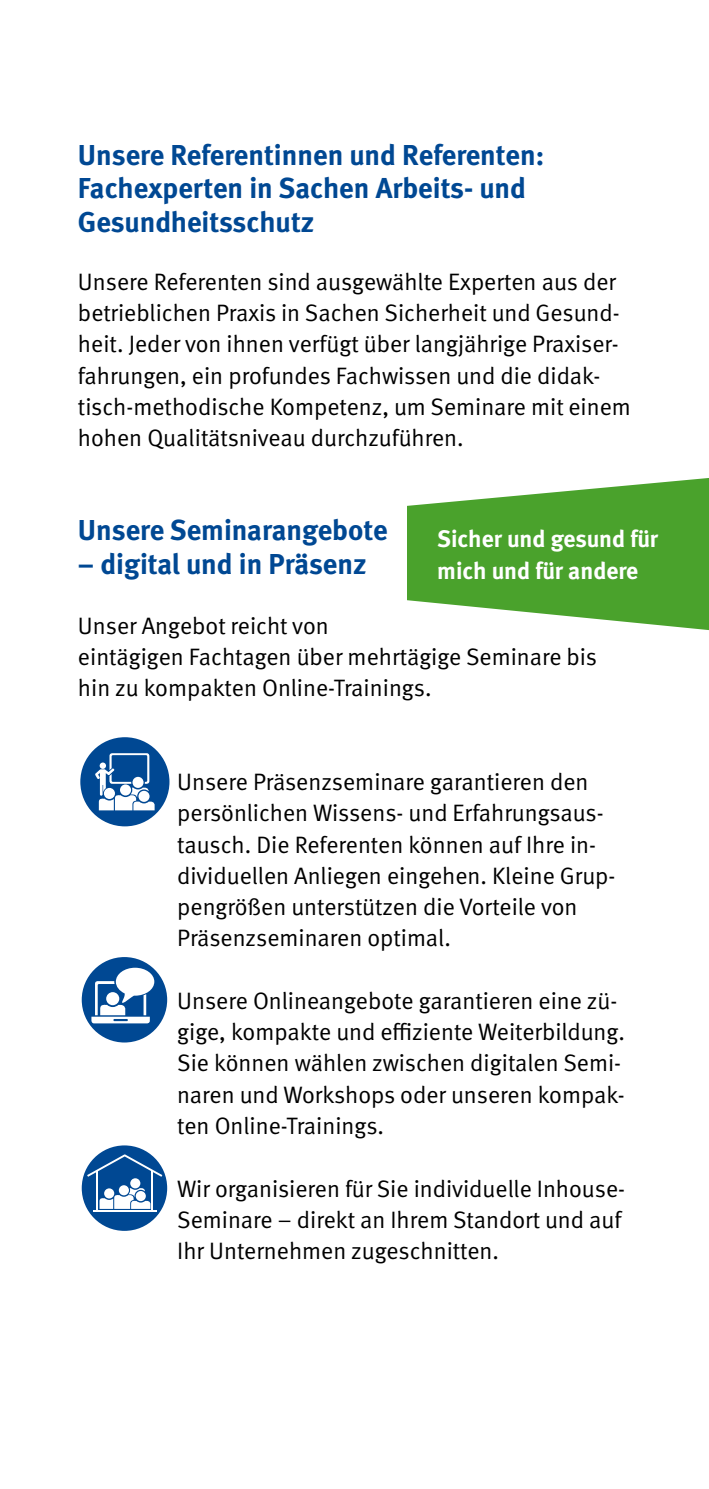
<style>
.page{position:relative;width:709px;height:1489px;background:#fff}
.page>*{position:absolute;margin:0;border:0;box-sizing:border-box;transform-origin:0 0}
._01_Überschriften_Zwischenüberschrift_Bla{font:700 28.75px/33.8px "DGUV Meta";color:#004893}
._02_Fließtext_Fließtext_9_5pt{font:23.75px/31.2px "DGUV Meta";color:#000}
._02_Fließtext_Adresse{font:700 23.75px/31.2px "DGUV Meta";letter-spacing:-.005em;color:#fff}
</style>
<div class="page">
<svg style="left:407px;top:478px;width:302px;height:152px;fill:#4aa22c"></svg>
<svg style="left:80px;top:955px;width:89px;height:89px;background:#1f5ea0"></svg>
<div style="left:78px;top:953px;width:93px;height:93px;border:4px solid #fff;border-radius:50%"></div>
<svg style="left:91px;top:967px;width:63px;height:56px"></svg>
<div style="left:106px;top:992px;width:13px;height:13px;background:#fff;border-radius:50%"></div>
<svg style="left:78px;top:735px;width:93px;height:93px;background:#1c5c9e"></svg>
<div style="left:77px;top:733px;width:96px;height:97px;border:4px solid #fff;border-radius:50%"></div>
<svg style="left:95px;top:753px;width:60px;height:57px"></svg>
<div style="left:138px;top:790px;width:11px;height:11px;background:#fff;border-radius:50%"></div>
<div style="left:80px;top:1143px;width:89px;height:89px;background:#004893;border-radius:50%"></div>
<div style="left:78px;top:1141px;width:93px;height:93px;border:4px solid #fff;border-radius:50%"></div>
<div style="left:130px;top:1178px;width:10px;height:10px;background:#fff;border-radius:50%"></div>
<svg style="left:119px;top:1185px;width:10px;height:10px"></svg>
<svg style="left:99px;top:1188px;width:51px;height:20px"></svg>
<div style="left:136px;top:1190px;width:10px;height:11px;background:#fff;border-radius:50%"></div>
<hr style="left:93px;top:1209px;width:63px;height:2px;background:#fff">
<hr style="left:96px;top:1170px;width:2px;height:40px;background:#fff">
<svg style="left:87px;top:1154px;width:75px;height:22px"></svg>
<hr style="left:151px;top:1170px;width:2px;height:40px;background:#fff">
<h2 class="_01_Überschriften_Zwischenüberschrift_Bla" style="left:78px;top:139px;width:468px">Unsere Referentinnen und Referenten:<br>Fachexperten in Sachen Arbeits- und<br>Gesundheitsschutz</h2>
<p class="_02_Fließtext_Fließtext_9_5pt" style="left:78px;top:266px;width:554px">Unsere Referenten sind ausgewählte Experten aus der betrieblichen Praxis in Sachen Sicherheit und Gesund&shy;heit. Jeder von ihnen verfügt über langjährige Praxiser&shy;fahrungen, ein profundes Fachwissen und die didak&shy;tisch-methodische Kompetenz, um Seminare mit einem hohen Qualitätsniveau durchzuführen.</p>
<h2 class="_01_Überschriften_Zwischenüberschrift_Bla" style="left:78px;top:514px;width:311px">Unsere Seminarangebote</h2>
<h2 class="_01_Überschriften_Zwischenüberschrift_Bla" style="left:78px;top:547px;width:290px">– digital und in Präsenz</h2>
<p class="_02_Fließtext_Fließtext_9_5pt" style="left:78px;top:610px;width:520px">Unser Angebot reicht von<br>eintägigen Fachtagen über mehrtägige Seminare bis hin zu kompakten Online-Trainings.</p>
<p class="_02_Fließtext_Adresse" style="left:437px;top:524px;width:222px">Sicher und gesund für mich und für andere</p>
<p class="_02_Fließtext_Fließtext_9_5pt" style="left:177px;top:766px;width:439px">Unsere Präsenzseminare garantieren den persönlichen Wissens- und Erfahrungsaus&shy;tausch. Die Referenten können auf Ihre in&shy;dividuellen Anliegen eingehen. Kleine Grup&shy;pengrößen unterstützen die Vorteile von Präsenzseminaren optimal.</p>
<p class="_02_Fließtext_Fließtext_9_5pt" style="left:177px;top:985px;width:449px">Unsere Onlineangebote garantieren eine zü&shy;gige, kompakte und effiziente Weiterbildung.<br>Sie können wählen zwischen digitalen Semi&shy;naren und Workshops oder unseren kompak&shy;ten Online-Trainings.</p>
<p class="_02_Fließtext_Fließtext_9_5pt" style="left:177px;top:1173px;width:449px">Wir organisieren für Sie individuelle Inhouse-<br>Seminare – direkt an Ihrem Standort und auf<br>Ihr Unternehmen zugeschnitten.</p>
</div>
